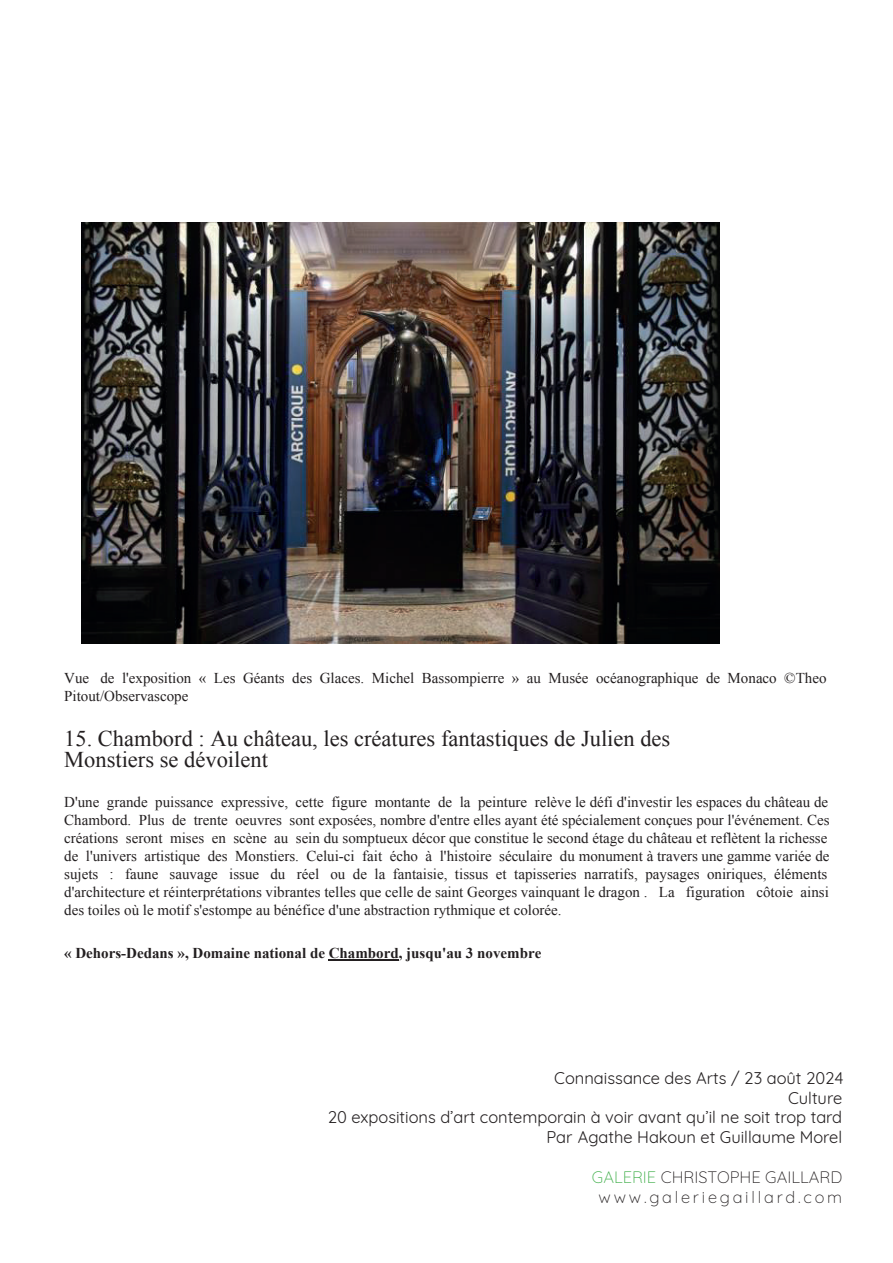
<style>
.page{position:relative;width:893px;height:1263px;background:#fff}
.page>*{position:absolute;margin:0;border:0;box-sizing:border-box;transform-origin:0 0}
.t1{font:22.5px/21.3px "Times New Roman";color:#231f20}
.t2{font:16.5px/19.8px "Quicksand";color:#231f20;text-align:right}
.t3{font:300 16.5px/19.8px "Quicksand";color:#231f20;text-align:center}
.t4{font:15px/18px "Times New Roman";color:#231f20}
.t5{font:700 15px "Times New Roman";color:#231f20}
.s1{color:#3fae49}
</style>
<div class="page">
<img style="left:81px;top:223px;width:638px;height:421px">
<hr style="left:329px;top:959px;width:70px;height:2px;background:#231f20">
<p class="t4" style="left:64px;top:668px;width:764px">Vue de l'exposition « Les Géants des Glaces. Michel Bassompierre » au Musée océanographique de Monaco ©Theo<br>Pitout/Observascope</p>
<h1 class="t1" style="left:64px;top:727px;width:608px">15. Chambord : Au château, les créatures fantastiques de Julien des<br>Monstiers se dévoilent</h1>
<p class="t4" style="left:64px;top:793px;width:767px">D'une grande puissance expressive, cette figure montante de la peinture relève le défi d'investir les espaces du château de Chambord. Plus de trente oeuvres sont exposées, nombre d'entre elles ayant été spécialement conçues pour l'événement. Ces créations seront mises en scène au sein du somptueux décor que constitue le second étage du château et reflètent la richesse de l'univers artistique des Monstiers. Celui-ci fait écho à l'histoire séculaire du monument à travers une gamme variée de sujets : faune sauvage issue du réel ou de la fantaisie, tissus et tapisseries narratifs, paysages oniriques, éléments d'architecture et réinterprétations vibrantes telles que celle de saint Georges vainquant le dragon . La figuration côtoie ainsi des toiles où le motif s'estompe au bénéfice d'une abstraction rythmique et colorée.</p>
<p class="t5" style="left:64px;top:942px;width:479px">« Dehors-Dedans », Domaine national de Chambord, jusqu'au 3 novembre</p>
<p class="t2" style="left:328px;top:1066px;width:517px">Connaissance des Arts / 23 août 2024<br>Culture<br>20 expositions d’art contemporain à voir avant qu’il ne soit trop tard Par Agathe Hakoun et Guillaume Morel</p>
<p class="t3" style="left:592px;top:1165px;width:252px"><span class="s1">GALERIE</span> CHRISTOPHE GAILLARD www.galeriegaillard.com</p>
</div>
